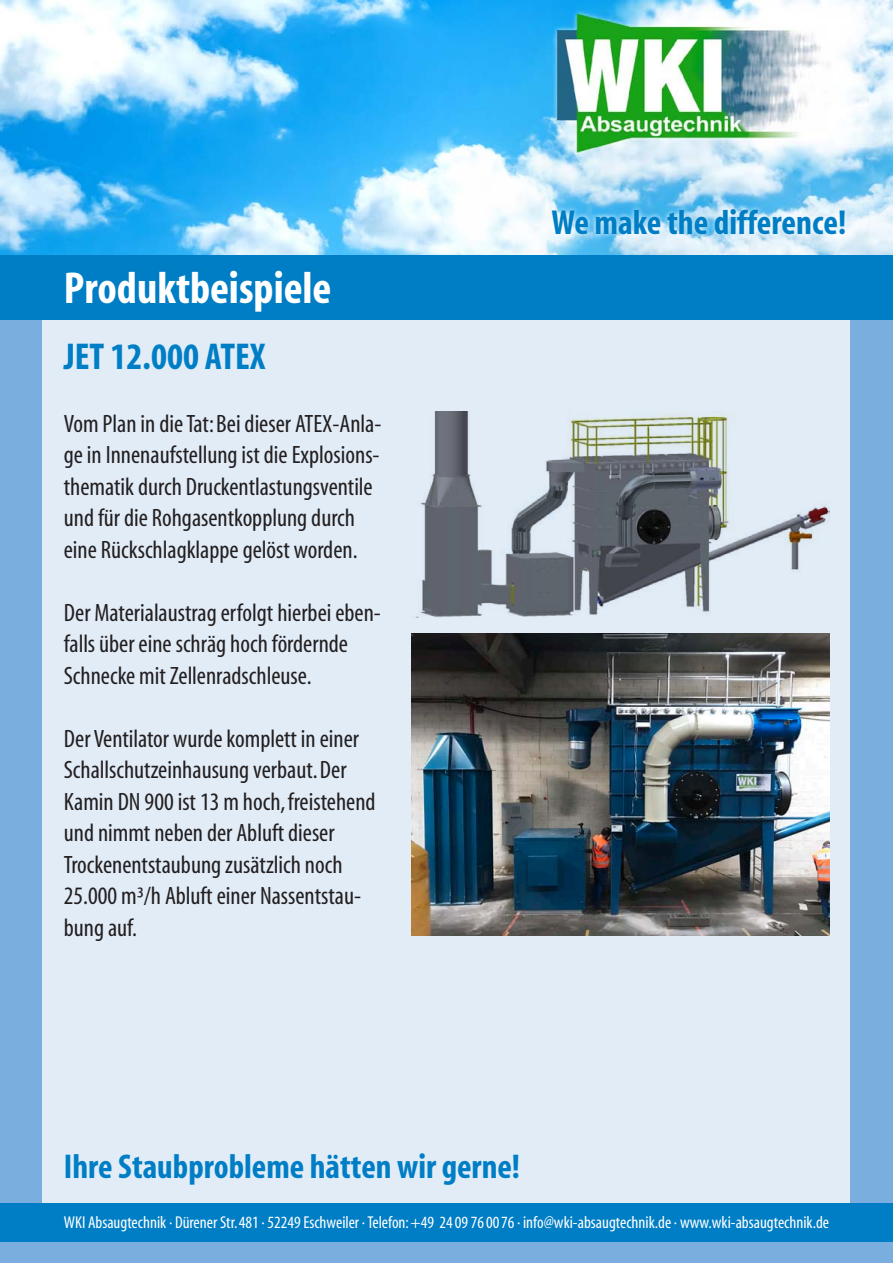
<style>
.page{position:relative;width:893px;height:1263px;background:#fff}
.page>*{position:absolute;margin:0;border:0;box-sizing:border-box;transform-origin:0 0}
.t1{font:700 condensed 45px "Myriad";color:#fff}
.Fließtext{font:700 condensed 37.5px "Myriad";color:#007ec5}
.t2{font:700 condensed 34.8px "Myriad";color:#007ec5}
.t3{font:700 condensed 34.5px "Myriad";color:#007ec5}
.Fließtext-2{font:condensed 25.2px/31.5px "Myriad";color:#231f20}
.t4{font:condensed 17.25px "Myriad";color:#fff}
</style>
<div class="page">
<img style="left:0;top:0;width:893px;height:255px">
<div style="left:0;top:309px;width:893px;height:954px;background:#79aede"></div>
<svg style="left:546px;top:203px;width:304px;height:36px"></svg>
<div style="left:43px;top:309px;width:807px;height:894px;background:#e1ecf7"></div>
<div style="left:0;top:255px;width:893px;height:64px;background:#007ec5"></div>
<img style="left:416px;top:411px;width:413px;height:206px">
<img style="left:411px;top:633px;width:418px;height:303px">
<div style="left:0;top:1203px;width:893px;height:39px;background:#007ec5"></div>
<p class="t1" style="left:64px;top:265px;width:269px">Produktbeispiele</p>
<p class="Fließtext" style="left:64px;top:337px;width:203px">JET 12.000 ATEX</p>
<p class="Fließtext-2" style="left:64px;top:409px;width:319px">Vom Plan in die Tat: Bei dieser ATEX-Anla&shy;ge in Innenaufstellung ist die Explosions&shy;thematik durch Druckentlastungsventile und für die Rohgasentkopplung durch eine Rückschlagklappe gelöst worden.</p>
<p class="Fließtext-2" style="left:64px;top:598px;width:319px">Der Materialaustrag erfolgt hierbei eben&shy;falls über eine schräg hoch fördernde<br>Schnecke mit Zellenradschleuse.</p>
<p class="Fließtext-2" style="left:64px;top:724px;width:313px">Der Ventilator wurde komplett in einer Schallschutzeinhausung verbaut. Der Kamin DN 900 ist 13 m hoch, freistehend und nimmt neben der Abluft dieser Trockenentstaubung zusätzlich noch 25.000 m³/h Abluft einer Nassentstau&shy;bung auf.</p>
<p class="t2" style="left:552px;top:205px;width:296px">We make the difference!</p>
<p class="t3" style="left:64px;top:1149px;width:458px">Ihre Staubprobleme hätten wir gerne!</p>
<p class="t4" style="left:64px;top:1214px;width:767px">WKI Absaugtechnik · Dürener Str. 481 · 52249 Eschweiler · Telefon: +49 24 09 76 0076 · info@wki-absaugtechnik.de · www.wki-absaugtechnik.de</p>
</div>
